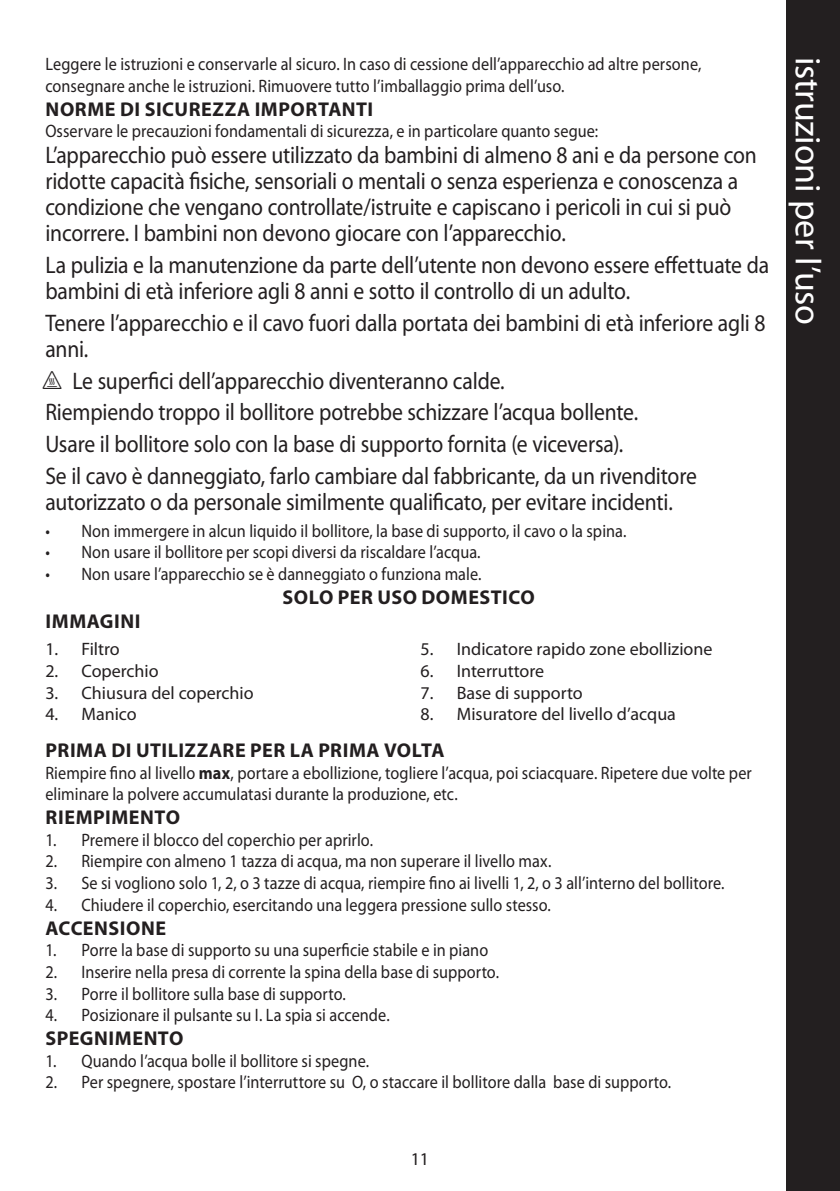
<style>
.page{position:relative;width:840px;height:1191px;background:#fff}
.page>*{position:absolute;margin:0;border:0;box-sizing:border-box;transform-origin:0 0}
.side_head{font:36px "Myriad Pro";letter-spacing:-.01em;color:#fff}
.EN60335_single{font:24px/26px "Myriad Pro";letter-spacing:-.01em;color:#231f20;scale:.9 1}
.heading{font:700 20px "Myriad Pro";letter-spacing:.03em;color:#231f20}
.sub_heading_centred{font:700 20px "Myriad Pro";letter-spacing:.02em;color:#231f20}
.default{font:18px/21.6px "Myriad Pro";color:#231f20;scale:.9 1}
.default-2{font:18px "Myriad Pro";color:#231f20}
.s1{font-family:"Myriad IS Otext"}
.s2{font-weight:700}
</style>
<div class="page">
<div style="left:785px;top:0;width:54px;height:1191px;background:#231f20"></div>
<p class="default" style="left:45px;top:54px;width:730px">Leggere le istruzioni e conservarle al sicuro. In caso di cessione dell’apparecchio ad altre persone, consegnare anche le istruzioni. Rimuovere tutto l’imballaggio prima dell’uso.</p>
<p class="heading" style="left:46px;top:98px;width:329px">NORME DI SICUREZZA IMPORTANTI</p>
<p class="default" style="left:45px;top:121px;width:615px">Osservare le precauzioni fondamentali di sicurezza, e in particolare quanto segue:</p>
<p class="EN60335_single" style="left:45px;top:143px;width:791px">L’apparecchio può essere utilizzato da bambini di almeno 8 ani e da persone con ridotte capacità fisiche, sensoriali o mentali o senza esperienza e conoscenza a condizione che vengano controllate/istruite e capiscano i pericoli in cui si può incorrere. I bambini non devono giocare con l’apparecchio.</p>
<p class="EN60335_single" style="left:45px;top:252px;width:805px">La pulizia e la manutenzione da parte dell’utente non devono essere effettuate da bambini di età inferiore agli 8 anni e sotto il controllo di un adulto.</p>
<p class="EN60335_single" style="left:45px;top:310px;width:801px">Tenere l’apparecchio e il cavo fuori dalla portata dei bambini di età inferiore agli 8 anni.</p>
<p class="EN60335_single" style="left:45px;top:368px;width:511px"><span class="s1">h</span> Le superfici dell’apparecchio diventeranno calde.</p>
<p class="EN60335_single" style="left:45px;top:399px;width:660px">Riempiendo troppo il bollitore potrebbe schizzare l’acqua bollente.</p>
<p class="EN60335_single" style="left:45px;top:431px;width:643px">Usare il bollitore solo con la base di supporto fornita (e viceversa).</p>
<p class="EN60335_single" style="left:45px;top:463px;width:725px">Se il cavo è danneggiato, farlo cambiare dal fabbricante, da un rivenditore autorizzato o da personale similmente qualificato, per evitare incidenti.</p>
<p class="default" style="left:45px;top:520px;width:646px">• Non immergere in alcun liquido il bollitore, la base di supporto, il cavo o la spina.</p>
<p class="default" style="left:45px;top:542px;width:485px">• Non usare il bollitore per scopi diversi da riscaldare l’acqua.</p>
<p class="default" style="left:45px;top:563px;width:486px">• Non usare l’apparecchio se è danneggiato o funziona male.</p>
<p class="sub_heading_centred" style="left:282px;top:586px;width:254px">SOLO PER USO DOMESTICO</p>
<p class="heading" style="left:46px;top:610px;width:96px">IMMAGINI</p>
<p class="default-2" style="left:45px;top:639px;width:76px">1. Filtro</p>
<p class="default-2" style="left:45px;top:661px;width:115px">2. Coperchio</p>
<p class="default-2" style="left:45px;top:682px;width:210px">3. Chiusura del coperchio</p>
<p class="default-2" style="left:45px;top:704px;width:93px">4. Manico</p>
<p class="default-2" style="left:420px;top:639px;width:293px">5. Indicatore rapido zone ebollizione</p>
<p class="default-2" style="left:420px;top:661px;width:125px">6. Interruttore</p>
<p class="default-2" style="left:420px;top:682px;width:164px">7. Base di supporto</p>
<p class="default-2" style="left:420px;top:704px;width:257px">8. Misuratore del livello d’acqua</p>
<p class="heading" style="left:46px;top:739px;width:400px">PRIMA DI UTILIZZARE PER LA PRIMA VOLTA</p>
<p class="default" style="left:45px;top:762px;width:786px">Riempire fino al livello <span class="s2">max</span>, portare a ebollizione, togliere l’acqua, poi sciacquare. Ripetere due volte per eliminare la polvere accumulatasi durante la produzione, etc.</p>
<p class="heading" style="left:46px;top:806px;width:136px">RIEMPIMENTO</p>
<p class="default" style="left:45px;top:829px;width:365px">1. Premere il blocco del coperchio per aprirlo.</p>
<p class="default" style="left:45px;top:851px;width:563px">2. Riempire con almeno 1 tazza di acqua, ma non superare il livello max.</p>
<p class="default" style="left:45px;top:872px;width:755px">3. Se si vogliono solo 1, 2, o 3 tazze di acqua, riempire fino ai livelli 1, 2, o 3 all’interno del bollitore.</p>
<p class="default" style="left:45px;top:894px;width:563px">4. Chiudere il coperchio, esercitando una leggera pressione sullo stesso.</p>
<p class="heading" style="left:46px;top:916px;width:122px">ACCENSIONE</p>
<p class="default" style="left:45px;top:939px;width:493px">1. Porre la base di supporto su una superficie stabile e in piano</p>
<p class="default" style="left:45px;top:961px;width:505px">2. Inserire nella presa di corrente la spina della base di supporto.</p>
<p class="default" style="left:45px;top:983px;width:335px">3. Porre il bollitore sulla base di supporto.</p>
<p class="default" style="left:45px;top:1004px;width:384px">4. Posizionare il pulsante su I. La spia si accende.</p>
<p class="heading" style="left:46px;top:1027px;width:139px">SPEGNIMENTO</p>
<p class="default" style="left:45px;top:1050px;width:361px">1. Quando l’acqua bolle il bollitore si spegne.</p>
<p class="default" style="left:45px;top:1071px;width:696px">2. Per spegnere, spostare l’interruttore su O, o staccare il bollitore dalla base di supporto.</p>
<p class="side_head" style="left:827px;top:57px;width:269px;rotate:90deg">istruzioni per l’uso</p>
<p class="default-2" style="left:410px;top:1149px;width:20px">11</p>
</div>
